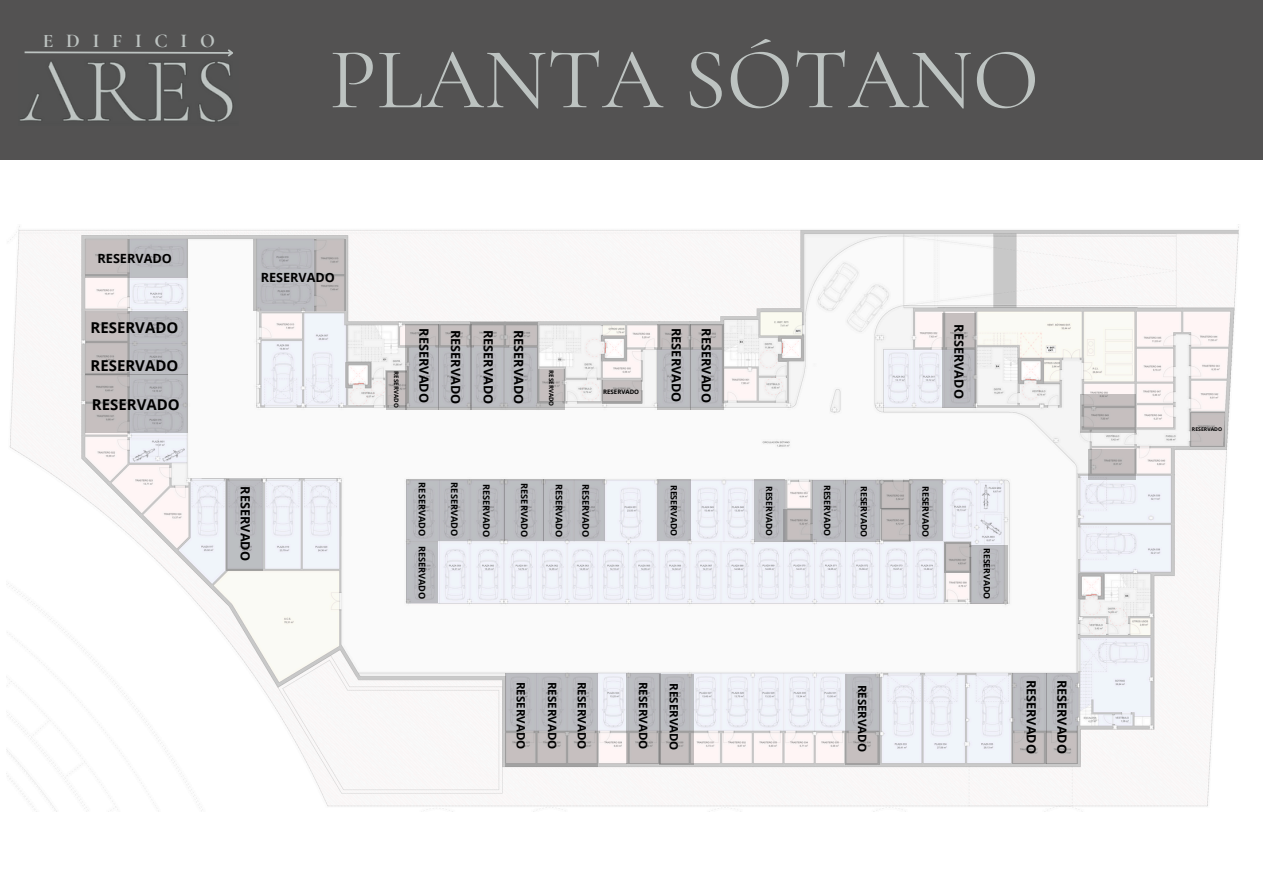
<style>
.page{position:relative;width:1263px;height:894px;background:#fff}
.page>*{position:absolute;margin:0;border:0;box-sizing:border-box;transform-origin:0 0}
.t1{font:87px "Cormorant Garamond";color:#bdc3c1}
.t2{font:700 19.5px "Cormorant Garamond";letter-spacing:.655em;color:#bdc3c1}
.t3{font:700 15px "Open Sans";color:#000}
.t4{font:700 12.6px "Open Sans";color:#000}
.t5{font:700 11.55px "Open Sans";color:#000}
.t6{font:700 9.15px "Open Sans";color:#000}
.t7{font:700 8.7px "Open Sans";color:#000}
.t8{font:700 8.55px "Open Sans";color:#000}
.t9{font:700 6.15px "Open Sans";color:#000}
.t10{font:700 5.1px "Open Sans";color:#000}
</style>
<div class="page">
<div style="left:0;top:0;width:1263px;height:893px;background:#535252"></div>
<div style="left:0;top:160px;width:1263px;height:733px;background:#fff"></div>
<svg style="left:24px;top:49px;width:209px;height:8px"></svg>
<img style="left:20px;top:61px;width:213px;height:61px">
<img style="left:6px;top:226px;width:1233px;height:585px">
<svg style="left:505px;top:321px;width:33px;height:88px;background:#b9b8bb"></svg>
<svg style="left:470px;top:321px;width:35px;height:88px;background:#b8b7ba"></svg>
<svg style="left:85px;top:311px;width:103px;height:32px;background:#bcbabc"></svg>
<svg style="left:1012px;top:673px;width:34px;height:90px;background:#bab9bc"></svg>
<div style="left:1046px;top:673px;width:32px;height:90px;background:#bcbdbf"></div>
<div style="left:226px;top:479px;width:37px;height:91px;background:#bcbdc2"></div>
<svg style="left:253px;top:239px;width:93px;height:72px;background:#bbbabd"></svg>
<div style="left:406px;top:479px;width:32px;height:62px;background:#bcbdc2"></div>
<svg style="left:1190px;top:412px;width:35px;height:34px"></svg>
<svg style="left:85px;top:239px;width:103px;height:38px;background:#bcbabd"></svg>
<svg style="left:85px;top:374px;width:103px;height:58px;background:#bbb9bc"></svg>
<svg style="left:690px;top:324px;width:33px;height:85px;background:#b8b7ba"></svg>
<svg style="left:405px;top:324px;width:33px;height:85px;background:#b9b8bb"></svg>
<svg style="left:438px;top:324px;width:33px;height:85px;background:#b7b6ba"></svg>
<div style="left:970px;top:545px;width:37px;height:58px;background:linear-gradient(to bottom,#b9babe,#b9bbbf)"></div>
<svg style="left:944px;top:541px;width:26px;height:31px"></svg>
<svg style="left:657px;top:324px;width:33px;height:86px;background:#b9b9bc"></svg>
<div style="left:438px;top:479px;width:32px;height:62px;background:#bcbdc2"></div>
<div style="left:909px;top:479px;width:33px;height:62px;background:linear-gradient(to bottom,#babcc0,#babbbf)"></div>
<svg style="left:881px;top:508px;width:28px;height:33px"></svg>
<div style="left:470px;top:479px;width:35px;height:62px;background:#bcbdc2"></div>
<svg style="left:386px;top:371px;width:21px;height:38px"></svg>
<div style="left:543px;top:479px;width:62px;height:62px;background:#bcbdc2"></div>
<svg style="left:539px;top:368px;width:26px;height:41px"></svg>
<svg style="left:602px;top:380px;width:40px;height:23px"></svg>
<div style="left:812px;top:480px;width:33px;height:61px;background:#bcbdc2"></div>
<svg style="left:784px;top:508px;width:28px;height:33px"></svg>
<div style="left:657px;top:479px;width:33px;height:62px;background:#bcbdc2"></div>
<svg style="left:505px;top:673px;width:62px;height:93px;background:#bab8bb"></svg>
<div style="left:406px;top:541px;width:32px;height:61px;background:#bcbdc2"></div>
<svg style="left:567px;top:673px;width:31px;height:93px;background:#bab8bb"></svg>
<div style="left:845px;top:480px;width:35px;height:62px;background:#bcbdc2"></div>
<svg style="left:881px;top:480px;width:28px;height:28px"></svg>
<div style="left:504px;top:479px;width:40px;height:62px;background:#bcbdc2"></div>
<div style="left:85px;top:343px;width:103px;height:31px;background:#bcbdbf"></div>
<svg style="left:943px;top:312px;width:33px;height:95px;background:#bbb9bc"></svg>
<div style="left:754px;top:479px;width:30px;height:63px;background:#bcbdc2"></div>
<svg style="left:626px;top:673px;width:35px;height:90px;background:#bab9bc"></svg>
<svg style="left:659px;top:674px;width:35px;height:90px;background:#b8b7ba"></svg>
<svg style="left:845px;top:674px;width:35px;height:90px;background:#bab9bc"></svg>
<svg style="left:1088px;top:449px;width:48px;height:30px"></svg>
<svg style="left:1080px;top:394px;width:56px;height:38px;background:#bcb8b8"></svg>
<h2 class="t2" style="left:43px;top:29px;width:174px">EDIFICIO</h2>
<p class="t1" style="left:329px;top:27px;width:711px">PLANTA SÓTANO</p>
<h4 class="t4" style="left:98px;top:250px;width:76px">RESERVADO</h4>
<h4 class="t3" style="left:90px;top:317px;width:89px">RESERVADO</h4>
<h4 class="t3" style="left:90px;top:355px;width:89px">RESERVADO</h4>
<h4 class="t3" style="left:92px;top:394px;width:89px">RESERVADO</h4>
<h4 class="t4" style="left:261px;top:269px;width:76px">RESERVADO</h4>
<h4 class="t4" style="left:254px;top:486px;width:76px;rotate:90deg">RESERVADO</h4>
<h5 class="t9" style="left:401px;top:371px;width:38px;rotate:90deg">RESERVADO</h5>
<h6 class="t4" style="left:433px;top:328px;width:76px;rotate:90deg">RESERVADO</h6>
<h4 class="t4" style="left:464px;top:330px;width:76px;rotate:90deg">RESERVADO</h4>
<h3 class="t4" style="left:497px;top:330px;width:76px;rotate:90deg">RESERVADO</h3>
<h3 class="t4" style="left:528px;top:330px;width:76px;rotate:90deg">RESERVADO</h3>
<h4 class="t9" style="left:556px;top:370px;width:38px;rotate:90deg">RESERVADO</h4>
<h5 class="t9" style="left:603px;top:387px;width:38px">RESERVADO</h5>
<h5 class="t4" style="left:685px;top:328px;width:76px;rotate:90deg">RESERVADO</h5>
<h6 class="t4" style="left:715px;top:328px;width:76px;rotate:90deg">RESERVADO</h6>
<h4 class="t4" style="left:968px;top:324px;width:76px;rotate:90deg">RESERVADO</h4>
<h6 class="t6" style="left:428px;top:482px;width:55px;rotate:90deg">RESERVADO</h6>
<h5 class="t6" style="left:428px;top:545px;width:55px;rotate:90deg">RESERVADO</h5>
<h5 class="t6" style="left:461px;top:482px;width:55px;rotate:90deg">RESERVADO</h5>
<h5 class="t7" style="left:932px;top:486px;width:53px;rotate:90deg">RESERVADO</h5>
<h4 class="t6" style="left:531px;top:483px;width:55px;rotate:90deg">RESERVADO</h4>
<h5 class="t6" style="left:493px;top:483px;width:55px;rotate:90deg">RESERVADO</h5>
<h5 class="t6" style="left:566px;top:483px;width:55px;rotate:90deg">RESERVADO</h5>
<h5 class="t6" style="left:592px;top:483px;width:55px;rotate:90deg">RESERVADO</h5>
<h5 class="t7" style="left:680px;top:484px;width:53px;rotate:90deg">RESERVADO</h5>
<h5 class="t7" style="left:833px;top:484px;width:53px;rotate:90deg">RESERVADO</h5>
<h4 class="t8" style="left:775px;top:486px;width:52px;rotate:90deg">RESERVADO</h4>
<h4 class="t7" style="left:870px;top:486px;width:53px;rotate:90deg">RESERVADO</h4>
<h4 class="t7" style="left:993px;top:547px;width:53px;rotate:90deg">RESERVADO</h4>
<h5 class="t5" style="left:529px;top:681px;width:69px;rotate:90deg">RESERVADO</h5>
<h5 class="t5" style="left:560px;top:681px;width:69px;rotate:90deg">RESERVADO</h5>
<p class="t5" style="left:590px;top:681px;width:69px;rotate:90deg">RESERVADO</p>
<h4 class="t5" style="left:651px;top:681px;width:69px;rotate:90deg">RESERVADO</h4>
<h4 class="t5" style="left:682px;top:683px;width:69px;rotate:90deg">RESERVADO</h4>
<h4 class="t5" style="left:870px;top:684px;width:69px;rotate:90deg">RESERVADO</h4>
<h4 class="t4" style="left:1040px;top:679px;width:76px;rotate:90deg">RESERVADO</h4>
<h3 class="t4" style="left:1071px;top:679px;width:76px;rotate:90deg">RESERVADO</h3>
<h4 class="t10" style="left:1192px;top:426px;width:32px">RESERVADO</h4>
</div>
